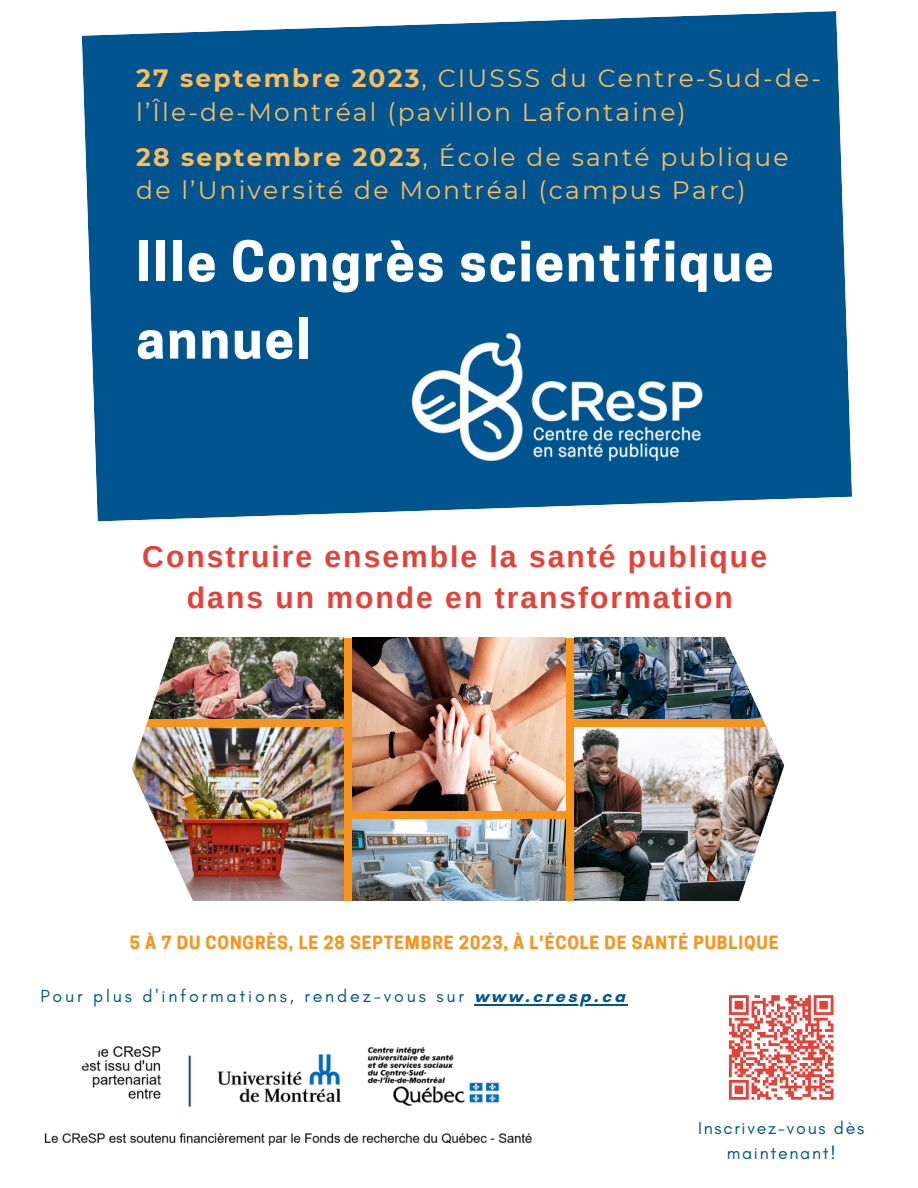
<style>
.page{position:relative;width:918px;height:1188px;background:#fff}
.page>*{position:absolute;margin:0;border:0;box-sizing:border-box;transform-origin:0 0}
.t1{font:700 52.5px/77.2px "Cooper Hewitt";letter-spacing:.04em;color:#fff}
.t2{font:700 30px "Arimo";letter-spacing:.07em;color:#e44138}
.t3{font:25.05px/33.8px "Montserrat";letter-spacing:.085em;color:#ffbd59}
.t4{font:17.85px "Glacial Indifference";letter-spacing:.16em;color:#00558f}
.t5{font:17.85px/24.8px "Glacial Indifference";letter-spacing:.095em;color:#00558f;text-align:center}
.t6{font:700 17.1px "Cooper Hewitt";letter-spacing:.05em;color:#f7941d}
.s1{font-weight:700}
</style>
<div class="page">
<div style="left:130px;top:638px;width:659px;height:262px;background:#f7941d"></div>
<img style="left:186px;top:638px;width:158px;height:81px">
<img style="left:353px;top:638px;width:212px;height:172px">
<img style="left:574px;top:638px;width:147px;height:81px">
<img style="left:186px;top:728px;width:158px;height:172px">
<img style="left:353px;top:819px;width:212px;height:81px">
<img style="left:574px;top:728px;width:148px;height:172px">
<svg style="left:82px;top:11px;width:770px;height:510px;background:#136198"></svg>
<img style="left:44px;top:1047px;width:488px;height:99px">
<img style="left:376px;top:293px;width:362px;height:207px">
<svg style="left:728px;top:995px;width:106px;height:105px"></svg>
<img style="left:130px;top:637px;width:56px;height:109px">
<svg style="left:44px;top:746px;width:169px;height:339px"></svg>
<hr style="left:474px;top:1004px;width:154px;height:1px;background:#00558f">
<svg style="left:722px;top:827px;width:67px;height:74px;background:#c6c7c7"></svg>
<svg style="left:721px;top:488px;width:131px;height:339px"></svg>
<p class="t3" style="left:136px;top:61px;width:686px"><span class="s1">27 septembre 2023</span>, CIUSSS du Centre-Sud-de&shy;l’Île-de-Montréal (pavillon Lafontaine)</p>
<p class="t3" style="left:136px;top:140px;width:654px"><span class="s1">28 septembre 2023</span>, École de santé publique de l’Université de Montréal (campus Parc)</p>
<p class="t1" style="left:136px;top:230px;width:639px">IIIe Congrès scientifique annuel</p>
<p class="t2" style="left:142px;top:539px;width:626px">Construire ensemble la santé publique</p>
<p class="t2" style="left:187px;top:581px;width:547px">dans un monde en transformation</p>
<p class="t6" style="left:130px;top:936px;width:650px">5 À 7 DU CONGRÈS, LE 28 SEPTEMBRE 2023, À L'ÉCOLE DE SANTÉ PUBLIQUE</p>
<p class="t4" style="left:40px;top:985px;width:586px">Pour plus d'informations, rendez-vous sur <span class="s1">www.cresp.ca</span></p>
<p class="t5" style="left:698px;top:1115px;width:168px">Inscrivez-vous dès maintenant!</p>
</div>
